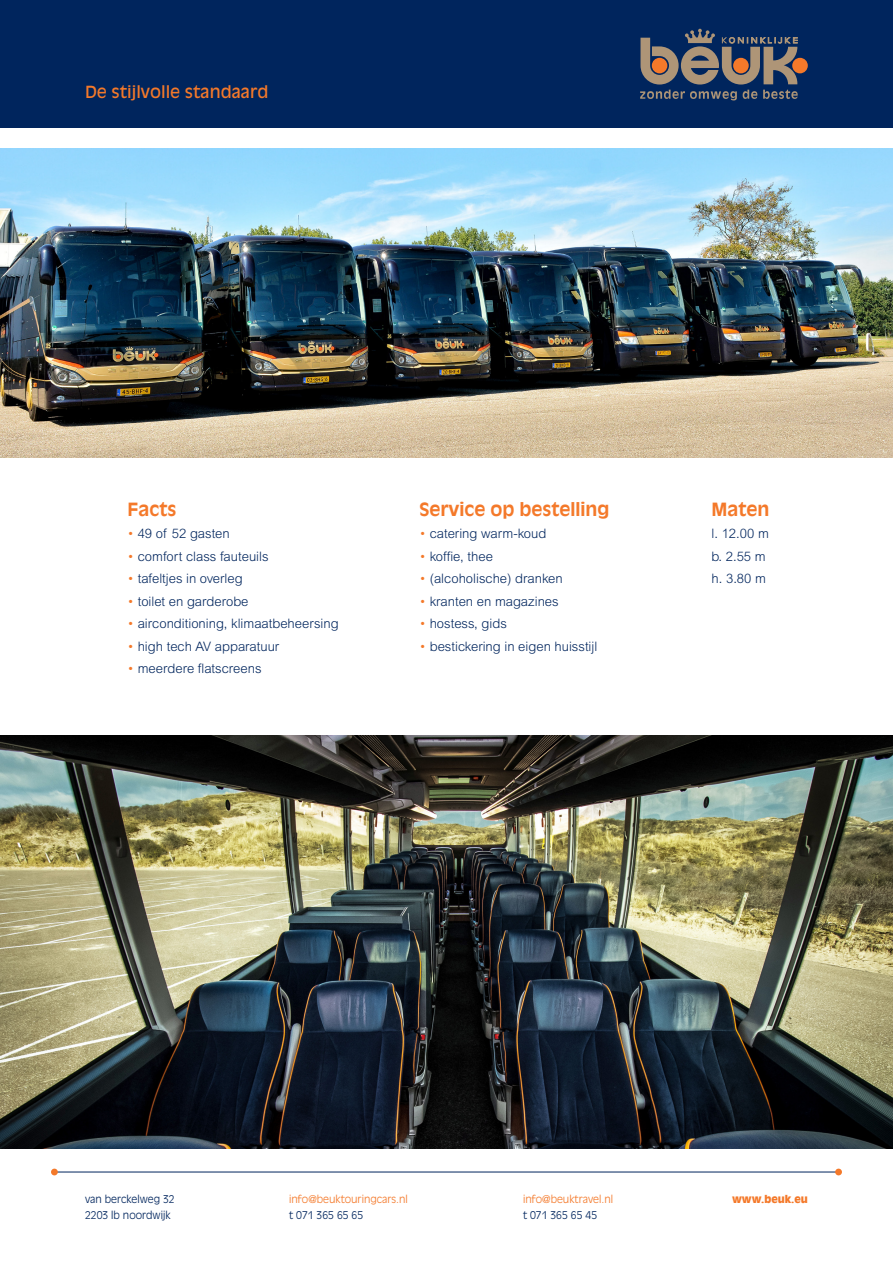
<style>
.page{position:relative;width:893px;height:1263px;background:#fff}
.page>*{position:absolute;margin:0;border:0;box-sizing:border-box;transform-origin:0 0}
.platte_tekst{font:700 18px "Antique Olive";color:#f4792a}
.KOP{font:700 18px "Antique Olive";color:#f4792a}
.t1{font:16.5px "Antique Olive";color:#f4792a}
.platte_tekst-2{font:300 13.05px "Arial MT Std";color:#00255d}
.t2{font:300 10.5px "Antique Olive";color:#00255d}
.t3{font:300 10.5px "Antique Olive";color:#f4792a}
.t4{font:900 10.5px "Antique Olive";color:#f4792a}
.s1{color:#f4792a}
</style>
<div class="page">
<div style="left:0;top:0;width:893px;height:128px;background:#00255d"></div>
<div style="left:792px;top:58px;width:16px;height:15px;background:#f4792a;border-radius:50%"></div>
<svg style="left:640px;top:29px;width:158px;height:71px"></svg>
<hr style="left:55px;top:1171px;width:783px;height:1px;background:#00255d">
<div style="left:51px;top:1168px;width:7px;height:7px;background:#f4792a;border-radius:50%"></div>
<div style="left:835px;top:1168px;width:7px;height:7px;background:#f4792a;border-radius:50%"></div>
<img style="left:0;top:149px;width:893px;height:308px">
<img style="left:0;top:736px;width:893px;height:412px">
<p class="t1" style="left:85px;top:82px;width:185px">De stijlvolle standaard</p>
<p class="KOP" style="left:128px;top:498px;width:50px">Facts</p>
<p class="platte_tekst-2" style="left:128px;top:526px;width:104px"><span class="s1">•</span> 49 of 52 gasten</p>
<p class="platte_tekst-2" style="left:128px;top:549px;width:143px"><span class="s1">•</span> comfort class fauteuils</p>
<p class="platte_tekst-2" style="left:128px;top:571px;width:117px"><span class="s1">•</span> tafeltjes in overleg</p>
<p class="platte_tekst-2" style="left:128px;top:594px;width:122px"><span class="s1">•</span> toilet en garderobe</p>
<p class="platte_tekst-2" style="left:128px;top:616px;width:213px"><span class="s1">•</span> airconditioning, klimaatbeheersing</p>
<p class="platte_tekst-2" style="left:128px;top:639px;width:153px"><span class="s1">•</span> high tech AV apparatuur</p>
<p class="platte_tekst-2" style="left:128px;top:661px;width:136px"><span class="s1">•</span> meerdere flatscreens</p>
<p class="platte_tekst" style="left:420px;top:498px;width:192px">Service op bestelling</p>
<p class="platte_tekst-2" style="left:420px;top:526px;width:128px"><span class="s1">•</span> catering warm-koud</p>
<p class="platte_tekst-2" style="left:420px;top:549px;width:75px"><span class="s1">•</span> koffie, thee</p>
<p class="platte_tekst-2" style="left:420px;top:571px;width:145px"><span class="s1">•</span> (alcoholische) dranken</p>
<p class="platte_tekst-2" style="left:420px;top:594px;width:141px"><span class="s1">•</span> kranten en magazines</p>
<p class="platte_tekst-2" style="left:420px;top:616px;width:89px"><span class="s1">•</span> hostess, gids</p>
<p class="platte_tekst-2" style="left:420px;top:639px;width:179px"><span class="s1">•</span> bestickering in eigen huisstijl</p>
<p class="KOP" style="left:711px;top:498px;width:59px">Maten</p>
<p class="platte_tekst-2" style="left:711px;top:526px;width:59px">l. 12.00 m</p>
<p class="platte_tekst-2" style="left:711px;top:549px;width:56px">b. 2.55 m</p>
<p class="platte_tekst-2" style="left:711px;top:571px;width:56px">h. 3.80 m</p>
<p class="t2" style="left:85px;top:1193px;width:91px">van berckelweg 32</p>
<p class="t2" style="left:85px;top:1209px;width:87px">2203 lb noordwijk</p>
<p class="t3" style="left:289px;top:1193px;width:120px">info@beuktouringcars.nl</p>
<p class="t2" style="left:289px;top:1209px;width:76px">t 071 365 65 65</p>
<p class="t3" style="left:523px;top:1193px;width:92px">info@beuktravel.nl</p>
<p class="t2" style="left:523px;top:1209px;width:76px">t 071 365 65 45</p>
<p class="t4" style="left:732px;top:1193px;width:77px">www.beuk.eu</p>
</div>
